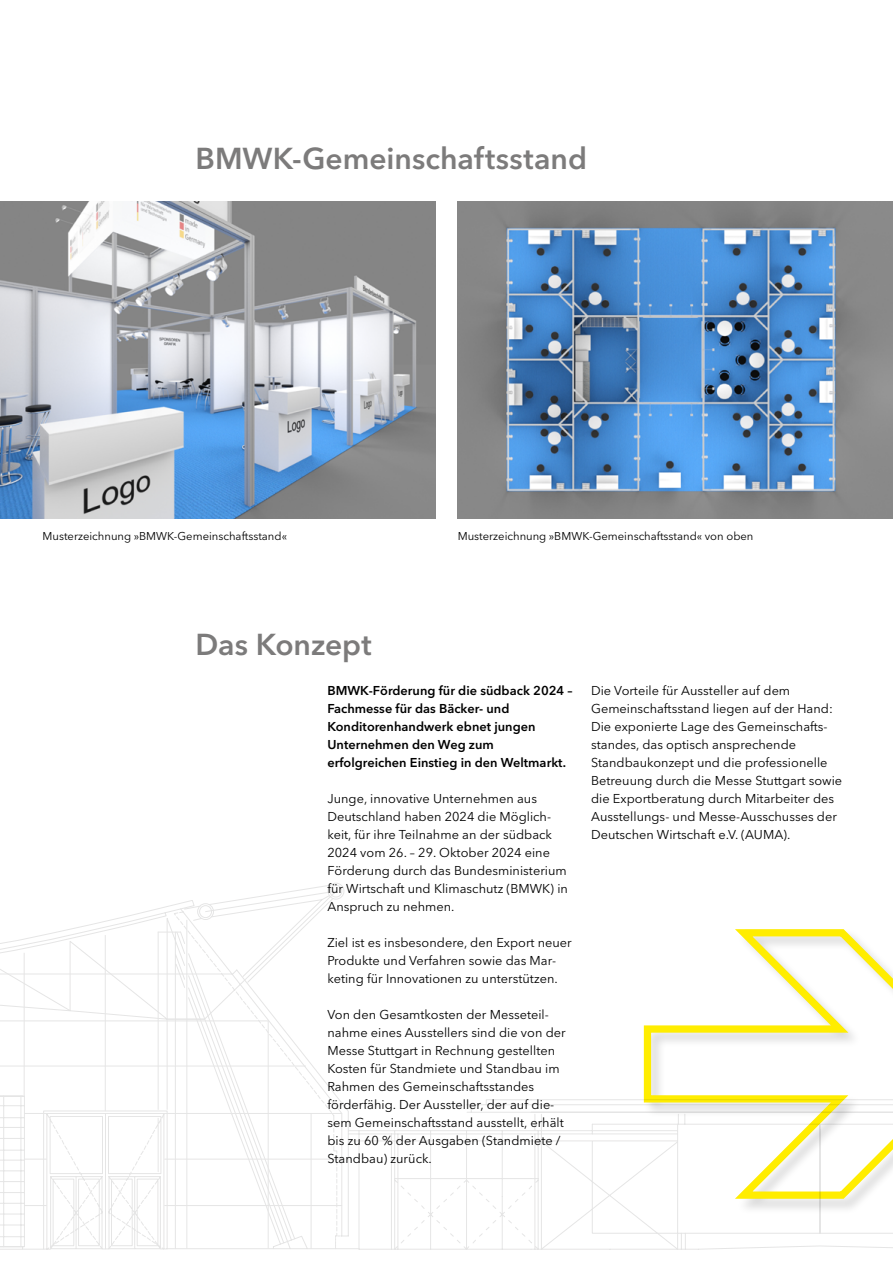
<style>
.page{position:relative;width:893px;height:1263px;background:#fff}
.page>*{position:absolute;margin:0;border:0;box-sizing:border-box;transform-origin:0 0}
.Headline_deutsch{font:600 30px "Avenir Next LT Pro";color:#7c7b7b}
.Copy_Deutsch{font:12.75px/18px "Avenir Next LT Pro";color:#000}
.Copy_Deutsch-2{font:600 12.75px/18px "Avenir Next LT Pro";color:#000}
.Copy_Deutsch-3{font:11.25px "Avenir Next LT Pro";color:#000}
</style>
<div class="page">
<svg style="left:0;top:883px;width:893px;height:367px"></svg>
<div style="left:643px;top:928px;width:250px;height:286px;background:#000;opacity:.15"></div>
<svg style="left:640px;top:925px;width:253px;height:280px"></svg>
<img style="left:0;top:202px;width:436px;height:317px">
<img style="left:457px;top:202px;width:436px;height:317px">
<p class="Headline_deutsch" style="left:196px;top:140px;width:393px">BMWK-Gemeinschaftsstand</p>
<p class="Copy_Deutsch-3" style="left:43px;top:529px;width:246px">Musterzeichnung »BMWK-Gemeinschaftsstand«</p>
<p class="Copy_Deutsch-3" style="left:458px;top:529px;width:297px">Musterzeichnung »BMWK-Gemeinschaftsstand« von oben</p>
<p class="Headline_deutsch" style="left:196px;top:626px;width:177px">Das Konzept</p>
<p class="Copy_Deutsch-2" style="left:327px;top:681px;width:247px">BMWK-Förderung für die südback 2024 – Fachmesse für das Bäcker- und Konditorenhandwerk ebnet jungen Unternehmen den Weg zum erfolgreichen Einstieg in den Weltmarkt.</p>
<p class="Copy_Deutsch" style="left:327px;top:789px;width:242px">Junge, innovative Unternehmen aus Deutschland haben 2024 die Möglich&shy;keit, für ihre Teilnahme an der südback 2024 vom 26. – 29. Oktober 2024 eine Förderung durch das Bundesministerium für Wirtschaft und Klimaschutz (BMWK) in Anspruch zu nehmen.</p>
<p class="Copy_Deutsch" style="left:327px;top:933px;width:246px">Ziel ist es insbesondere, den Export neuer<br>Produkte und Verfahren sowie das Mar&shy;keting für Innovationen zu unterstützen.</p>
<p class="Copy_Deutsch" style="left:327px;top:1005px;width:240px">Von den Gesamtkosten der Messeteil&shy;nahme eines Ausstellers sind die von der Messe Stuttgart in Rechnung gestellten Kosten für Standmiete und Standbau im Rahmen des Gemeinschaftsstandes förderfähig. Der Aussteller, der auf die&shy;sem Gemeinschaftsstand ausstellt, erhält bis zu 60 % der Ausgaben (Standmiete / Standbau) zurück.</p>
<p class="Copy_Deutsch" style="left:591px;top:681px;width:253px">Die Vorteile für Aussteller auf dem Gemeinschaftsstand liegen auf der Hand:<br>Die exponierte Lage des Gemeinschafts&shy;standes, das optisch ansprechende Standbaukonzept und die professionelle Betreuung durch die Messe Stuttgart sowie die Exportberatung durch Mitarbeiter des Ausstellungs- und Messe-Ausschusses der Deutschen Wirtschaft e.V. (AUMA).</p>
</div>
